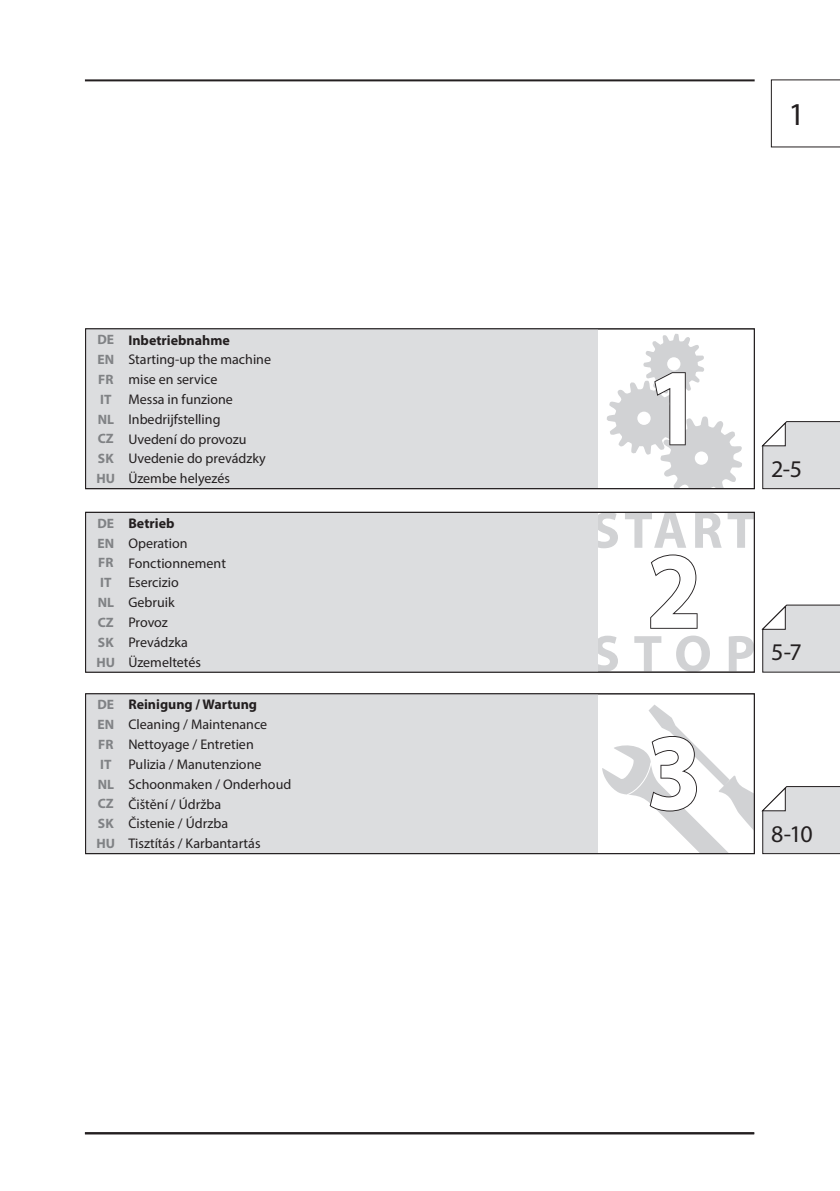
<style>
.page{position:relative;width:840px;height:1191px;background:#fff}
.page>*{position:absolute;margin:0;border:0;box-sizing:border-box;transform-origin:0 0}
.t1{font:700 109.6px "Myriad Pro";color:#fff;scale:.9 1}
.t2{font:32px "Myriad Pro";color:#231f20}
.t3{font:24px "Myriad Pro";color:#231f20}
.t4{font:14px/19.8px "Myriad Pro";color:#231f20}
.s1{font-weight:700;font-size:13.6px;color:#808285}
.s2{font-weight:700}
</style>
<div class="page">
<hr style="left:85px;top:79px;width:669px;height:2px;background:#231f20">
<svg style="left:770px;top:79px;width:69px;height:69px"></svg>
<hr style="left:85px;top:1132px;width:668px;height:2px;background:#231f20">
<svg style="left:607px;top:334px;width:134px;height:153px"></svg>
<div style="left:86px;top:329px;width:511px;height:159px;background:#dcdddf"></div>
<div style="left:85px;top:328px;width:669px;height:161px;border:1px solid #231f20"></div>
<svg style="left:597px;top:635px;width:155px;height:35px"></svg>
<svg style="left:597px;top:514px;width:155px;height:115px"></svg>
<div style="left:86px;top:513px;width:511px;height:158px;background:#dcdddf"></div>
<div style="left:85px;top:512px;width:669px;height:160px;border:1px solid #231f20"></div>
<svg style="left:761px;top:604px;width:78px;height:69px;background:#d7d8d9"></svg>
<svg style="left:602px;top:705px;width:150px;height:147px"></svg>
<div style="left:86px;top:694px;width:511px;height:159px;background:#dcdddf"></div>
<div style="left:85px;top:693px;width:669px;height:161px;border:1px solid #231f20"></div>
<svg style="left:761px;top:786px;width:78px;height:68px;background:#d7d7d9"></svg>
<svg style="left:761px;top:421px;width:78px;height:68px;background:#d7d8d9"></svg>
<p class="t4" style="left:96px;top:330px;width:176px"><span class="s1">DE</span> <span class="s2">Inbetriebnahme<br></span><span class="s1">EN</span> Starting-up the machine<br><span class="s1">FR</span> mise en service<br><span class="s1">IT</span> Messa in funzione<br><span class="s1">NL</span> Inbedrijfstelling<br><span class="s1">CZ</span> Uvedení do provozu<br><span class="s1">SK</span> Uvedenie do prevádzky<br><span class="s1">HU</span> Üzembe helyezés</p>
<p class="t4" style="left:96px;top:513px;width:131px"><span class="s1">DE</span> <span class="s2">Betrieb<br></span><span class="s1">EN</span> Operation<br><span class="s1">FR</span> Fonctionnement<br><span class="s1">IT</span> Esercizio<br><span class="s1">NL</span> Gebruik<br><span class="s1">CZ</span> Provoz<br><span class="s1">SK</span> Prevádzka<br><span class="s1">HU</span> Üzemeltetés</p>
<p class="t4" style="left:96px;top:694px;width:196px"><span class="s1">DE</span> <span class="s2">Reinigung / Wartung<br></span><span class="s1">EN</span> Cleaning / Maintenance<br><span class="s1">FR</span> Nettoyage / Entretien<br><span class="s1">IT</span> Pulizia / Manutenzione<br><span class="s1">NL</span> Schoonmaken / Onderhoud<br><span class="s1">CZ</span> Čištění / Údržba<br><span class="s1">SK</span> Čistenie / Údrzba<br><span class="s1">HU</span> Tisztítás / Karbantartás</p>
<h2 class="t2" style="left:788px;top:95px;width:18px">1</h2>
<h1 class="t1" style="left:646px;top:336px;width:62px">1</h1>
<h1 class="t1" style="left:646px;top:519px;width:62px">2</h1>
<h1 class="t1" style="left:646px;top:701px;width:62px">3</h1>
<h3 class="t3" style="left:770px;top:454px;width:32px">2-5</h3>
<h3 class="t3" style="left:770px;top:637px;width:32px">5-7</h3>
<h3 class="t3" style="left:770px;top:818px;width:43px">8-10</h3>
</div>
